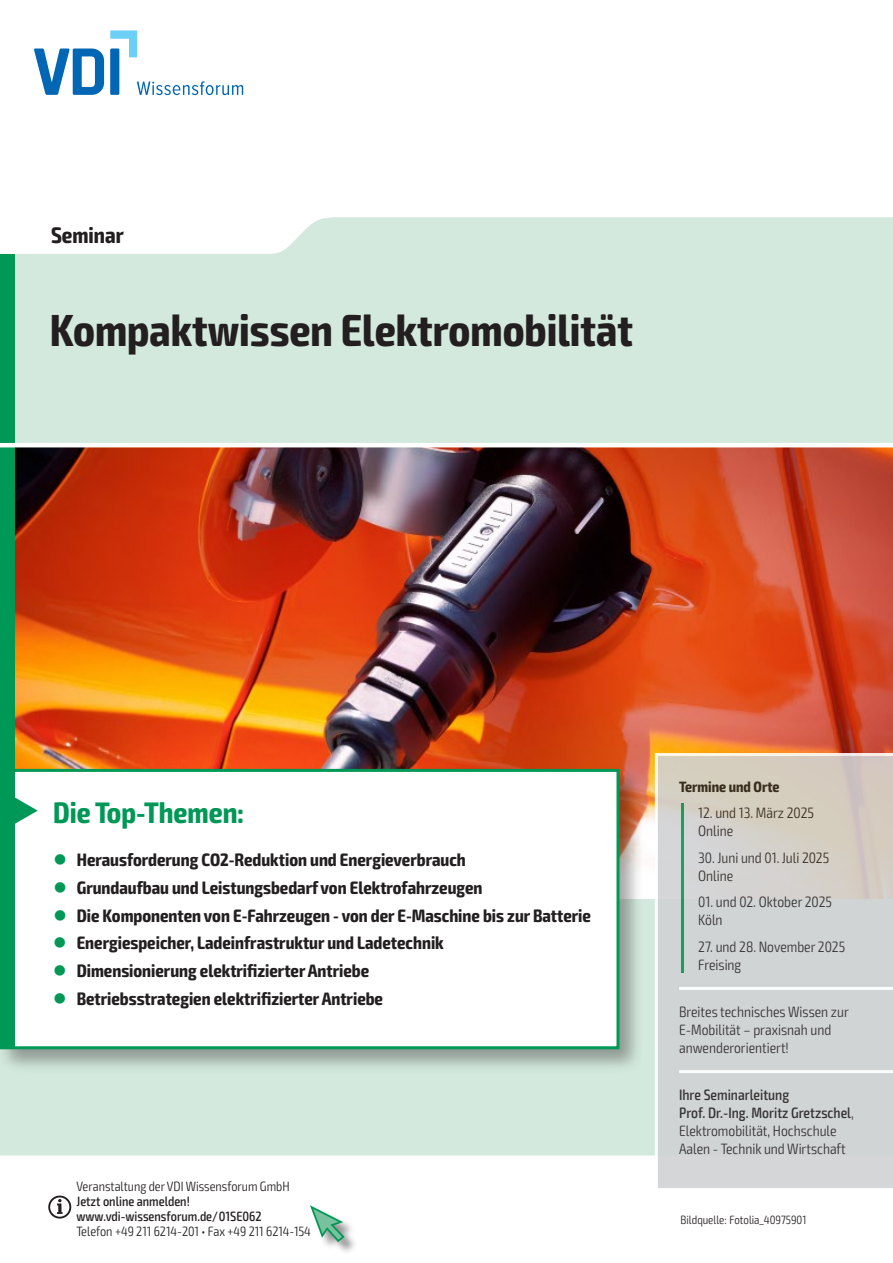
<style>
.page{position:relative;width:893px;height:1263px;background:#fff}
.page>*{position:absolute;margin:0;border:0;box-sizing:border-box;transform-origin:0 0}
.t1{font:700 condensed 45px "Exo 2";color:#231f20}
.t2{font:700 condensed 29.7px "Exo 2";color:#009856}
.t3{font:700 condensed 22.5px "Exo 2";color:#231f20}
.t4{font:700 condensed 18px "Exo 2";color:#231f20}
.t5{font:300 condensed 15px/18px "Exo 2";color:#231f20}
.t6{font:700 condensed 15px "Exo 2";color:#231f20}
.t7{font:300 condensed 13.5px "Exo 2";color:#231f20}
.t8{font:500 condensed 13.5px/15px "Exo 2";color:#231f20}
.t9{font:300 condensed 12px "Exo 2";color:#231f20}
.s1{color:#009856}
.s2{font-weight:500}
</style>
<div class="page">
<div style="left:0;top:217px;width:893px;height:938px;background:#d4e9dd"></div>
<img style="left:14px;top:447px;width:878px;height:451px">
<div style="left:0;top:765px;width:644px;height:309px;background:#231f20;opacity:.4"></div>
<div style="left:2px;top:770px;width:616px;height:278px;background:#fff"></div>
<div style="left:3px;top:772px;width:11px;height:274px;background:#009856"></div>
<div style="left:0;top:769px;width:619px;height:280px;border:3px solid #009856"></div>
<svg style="left:14px;top:796px;width:24px;height:29px"></svg>
<div style="left:0;top:254px;width:14px;height:519px;background:#009856"></div>
<div style="left:311px;top:1206px;width:47px;height:49px;background:#231f20;opacity:.5"></div>
<svg style="left:310px;top:1205px;width:36px;height:38px"></svg>
<hr style="left:0;top:443px;width:893px;height:4px;background:#fff">
<svg style="left:655px;top:753px;width:238px;height:435px;background:#d2d3d0"></svg>
<svg style="left:48px;top:1195px;width:23px;height:23px"></svg>
<svg style="left:34px;top:30px;width:209px;height:65px"></svg>
<p class="t3" style="left:51px;top:221px;width:74px">Seminar</p>
<h1 class="t1" style="left:50px;top:303px;width:584px">Kompaktwissen Elektromobilität</h1>
<h2 class="t2" style="left:53px;top:794px;width:192px">Die Top-Themen:</h2>
<p class="t4" style="left:53px;top:849px;width:414px"><span class="s1">●</span> Herausforderung CO2-Reduktion und Energieverbrauch</p>
<p class="t4" style="left:53px;top:877px;width:431px"><span class="s1">●</span> Grundaufbau und Leistungsbedarf von Elektrofahrzeugen</p>
<p class="t4" style="left:53px;top:904px;width:539px"><span class="s1">●</span> Die Komponenten von E-Fahrzeugen - von der E-Maschine bis zur Batterie</p>
<p class="t4" style="left:53px;top:932px;width:392px"><span class="s1">●</span> Energiespeicher, Ladeinfrastruktur und Ladetechnik</p>
<p class="t4" style="left:53px;top:960px;width:317px"><span class="s1">●</span> Dimensionierung elektrifizierter Antriebe</p>
<p class="t4" style="left:53px;top:988px;width:331px"><span class="s1">●</span> Betriebsstrategien elektrifizierter Antriebe</p>
<p class="t7" style="left:77px;top:1178px;width:215px">Veranstaltung der VDI Wissensforum GmbH</p>
<p class="t8" style="left:77px;top:1194px;width:187px">Jetzt online anmelden! www.vdi-wissensforum.de/01SE062</p>
<p class="t7" style="left:77px;top:1223px;width:236px">Telefon +49 211 6214-201 • Fax +49 211 6214-154</p>
<p class="t6" style="left:679px;top:778px;width:102px">Termine und Orte</p>
<p class="t5" style="left:698px;top:804px;width:117px">12. und 13. März 2025<br>Online</p>
<p class="t5" style="left:698px;top:849px;width:132px">30. Juni und 01. Juli 2025<br>Online</p>
<p class="t5" style="left:698px;top:893px;width:135px">01. und 02. Oktober 2025<br>Köln</p>
<p class="t5" style="left:698px;top:938px;width:148px">27. und 28. November 2025<br>Freising</p>
<p class="t5" style="left:679px;top:1003px;width:171px">Breites technisches Wissen zur<br>E-Mobilität – praxisnah und anwenderorientiert!</p>
<p class="t5" style="left:679px;top:1086px;width:176px"><span class="s2">Ihre Seminarleitung<br>Prof. Dr.-Ing. Moritz Gretzschel</span>,<br>Elektromobilität, Hochschule<br>Aalen - Technik und Wirtschaft</p>
<p class="t9" style="left:681px;top:1212px;width:127px">Bildquelle: Fotolia_40975901</p>
</div>
